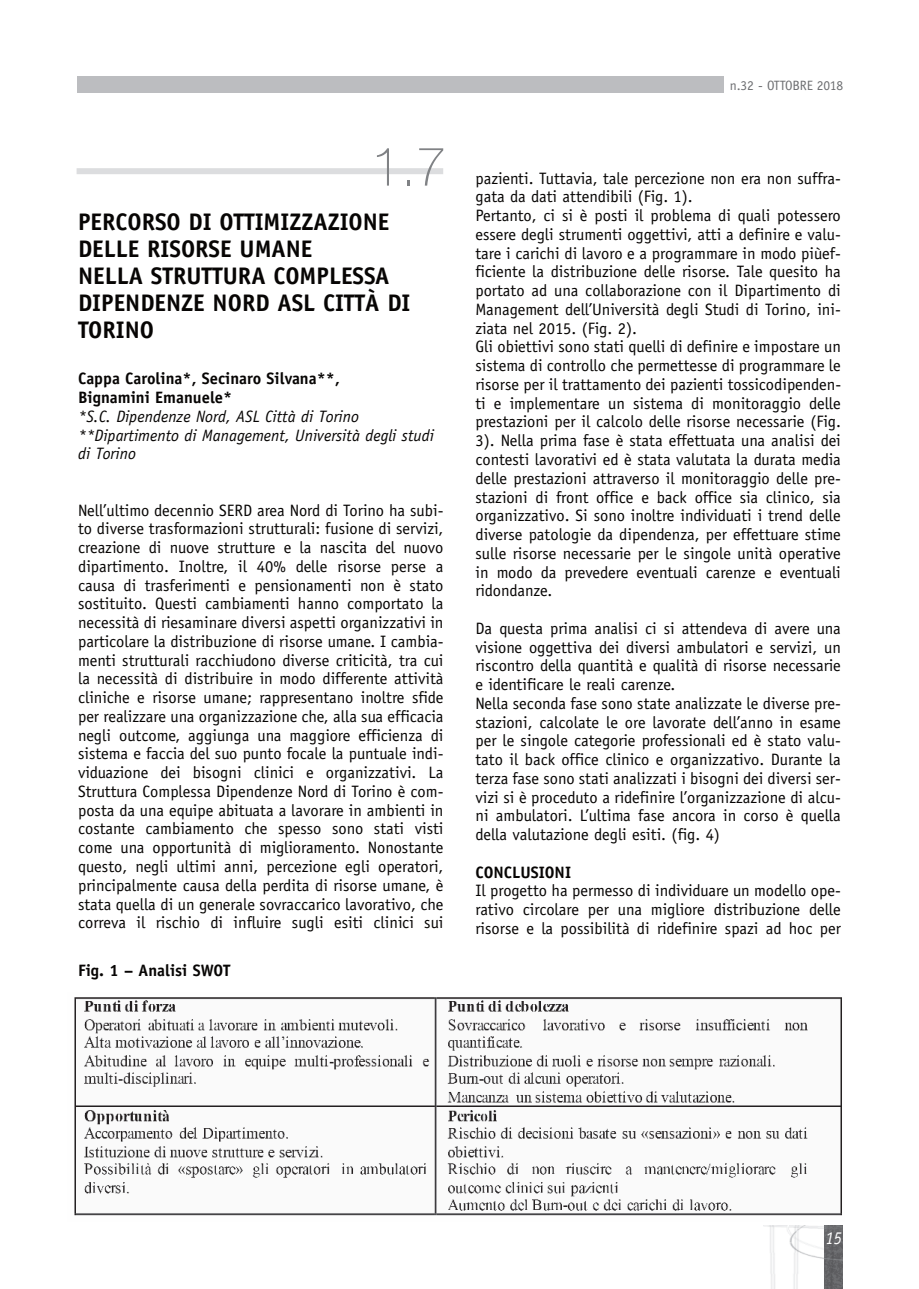
<style>
.page{position:relative;width:919px;height:1289px;background:#fff}
.page>*{position:absolute;margin:0;border:0;box-sizing:border-box;transform-origin:0 0}
.t1{font:100 54px "Helvetica Neue";color:#808285}
.t2{font:700 24px/27px "Officina Sans";color:#070504}
.t3{font:italic 18px "Officina Sans";color:#fff;scale:.9 1}
.t4{font:16.5px/18.8px "Officina Sans";color:#070504;text-align:justify}
.t5{font:italic 16.5px/18.8px "Officina Sans";color:#070504}
.t6{font:700 16.5px/18.8px "Officina Sans";color:#070504}
.t7{font:13.5px "Officina Sans";letter-spacing:-.01em;color:#6d6e71}
</style>
<div class="page">
<img style="left:763px;top:1225px;width:79px;height:63px">
<div style="left:77px;top:77px;width:646px;height:16px;background:#bcbdc0"></div>
<div style="left:77px;top:168px;width:366px;height:6px;background:#dcdddf"></div>
<img style="left:74px;top:997px;width:768px;height:219px">
<h1 class="t1" style="left:371px;top:125px;width:77px">1.7</h1>
<h2 class="t2" style="left:78px;top:209px;width:334px">PERCORSO DI OTTIMIZZAZIONE<br>DELLE RISORSE UMANE<br>NELLA STRUTTURA COMPLESSA<br>DIPENDENZE NORD ASL CITTÀ DI<br>TORINO</h2>
<p class="t6" style="left:78px;top:369px;width:263px">Cappa Carolina*, Secinaro Silvana**,<br>Bignamini Emanuele*</p>
<p class="t5" style="left:78px;top:408px;width:357px">*S.C. Dipendenze Nord, ASL Città di Torino **Dipartimento di Management, Università degli studi di Torino</p>
<p class="t4" style="left:78px;top:500px;width:367px">Nell’ultimo decennio SERD area Nord di Torino ha subi&shy;to diverse trasformazioni strutturali: fusione di servizi, creazione di nuove strutture e la nascita del nuovo dipartimento. Inoltre, il 40% delle risorse perse a causa di trasferimenti e pensionamenti non è stato sostituito. Questi cambiamenti hanno comportato la necessità di riesaminare diversi aspetti organizzativi in particolare la distribuzione di risorse umane. I cambia&shy;menti strutturali racchiudono diverse criticità, tra cui la necessità di distribuire in modo differente attività cliniche e risorse umane; rappresentano inoltre sfide per realizzare una organizzazione che, alla sua efficacia negli outcome, aggiunga una maggiore efficienza di sistema e faccia del suo punto focale la puntuale indi&shy;viduazione dei bisogni clinici e organizzativi. La Struttura Complessa Dipendenze Nord di Torino è com&shy;posta da una equipe abituata a lavorare in ambienti in costante cambiamento che spesso sono stati visti come una opportunità di miglioramento. Nonostante questo, negli ultimi anni, percezione egli operatori, principalmente causa della perdita di risorse umane, è stata quella di un generale sovraccarico lavorativo, che correva il rischio di influire sugli esiti clinici sui</p>
<p class="t6" style="left:78px;top:960px;width:154px">Fig. 1 – Analisi SWOT</p>
<p class="t7" style="left:729px;top:77px;width:115px">n.32 - OTTOBRE 2018</p>
<p class="t4" style="left:475px;top:169px;width:367px;text-align:left">pazienti. Tuttavia, tale percezione non era non suffra&shy;gata da dati attendibili (Fig. 1).<br>Pertanto, ci si è posti il problema di quali potessero essere degli strumenti oggettivi, atti a definire e valu&shy;tare i carichi di lavoro e a programmare in modo piùef&shy;ficiente la distribuzione delle risorse. Tale quesito ha portato ad una collaborazione con il Dipartimento di Management dell’Università degli Studi di Torino, ini&shy;ziata nel 2015. (Fig. 2).<br>Gli obiettivi sono stati quelli di definire e impostare un sistema di controllo che permettesse di programmare le risorse per il trattamento dei pazienti tossicodipenden&shy;ti e implementare un sistema di monitoraggio delle prestazioni per il calcolo delle risorse necessarie (Fig.<br>3). Nella prima fase è stata effettuata una analisi dei contesti lavorativi ed è stata valutata la durata media delle prestazioni attraverso il monitoraggio delle pre&shy;stazioni di front office e back office sia clinico, sia organizzativo. Si sono inoltre individuati i trend delle diverse patologie da dipendenza, per effettuare stime sulle risorse necessarie per le singole unità operative in modo da prevedere eventuali carenze e eventuali ridondanze.</p>
<p class="t4" style="left:475px;top:619px;width:367px;text-align:left">Da questa prima analisi ci si attendeva di avere una visione oggettiva dei diversi ambulatori e servizi, un riscontro della quantità e qualità di risorse necessarie e identificare le reali carenze.<br>Nella seconda fase sono state analizzate le diverse pre&shy;stazioni, calcolate le ore lavorate dell’anno in esame per le singole categorie professionali ed è stato valu&shy;tato il back office clinico e organizzativo. Durante la terza fase sono stati analizzati i bisogni dei diversi ser&shy;vizi si è proceduto a ridefinire l’organizzazione di alcu&shy;ni ambulatori. L’ultima fase ancora in corso è quella della valutazione degli esiti. (fig. 4)</p>
<p class="t6" style="left:475px;top:862px;width:97px">CONCLUSIONI</p>
<p class="t4" style="left:475px;top:881px;width:367px">Il progetto ha permesso di individuare un modello ope&shy;rativo circolare per una migliore distribuzione delle risorse e la possibilità di ridefinire spazi ad hoc per</p>
<p class="t3" style="left:825px;top:1227px;width:19px">15</p>
</div>
